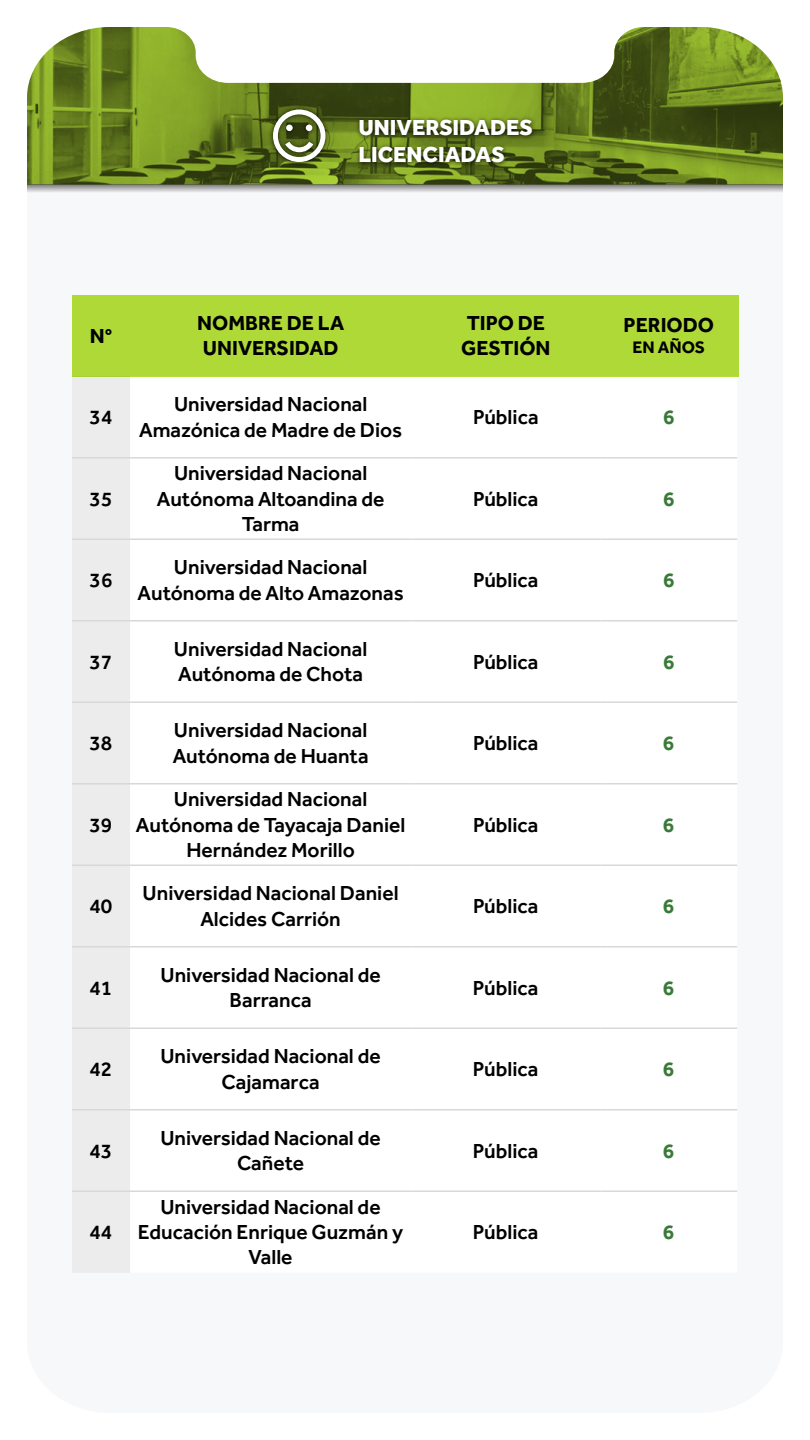
<style>
.page{position:relative;width:810px;height:1440px;background:#fff}
.page>*{position:absolute;margin:0;border:0;box-sizing:border-box;transform-origin:0 0}
.t1{font:800 22.5px/27px "Effra";color:#fff}
.t2{font:500 21px/25.2px "Effra";color:#000;text-align:center}
.t3{font:700 21px/25.2px "Effra";color:#000}
.t4{font:700 21px "Effra";color:#3a7a38}
.t5{font:700 17.25px "Effra";color:#000}
</style>
<div class="page">
<img style="left:27px;top:27px;width:756px;height:157px">
<div style="left:72px;top:377px;width:58px;height:896px;background:#ececec"></div>
<svg style="left:130px;top:621px;width:607px;height:570px"></svg>
<hr style="left:72px;top:538px;width:58px;height:2px;background:#d8d8d8">
<hr style="left:130px;top:538px;width:281px;height:2px;background:#d8d8d8">
<hr style="left:411px;top:538px;width:189px;height:2px;background:#d8d8d8">
<hr style="left:600px;top:538px;width:137px;height:2px;background:#d8d8d8">
<hr style="left:72px;top:620px;width:58px;height:1px;background:#d8d8d8">
<hr style="left:130px;top:620px;width:281px;height:1px;background:#d8d8d8">
<hr style="left:411px;top:620px;width:189px;height:1px;background:#d8d8d8">
<hr style="left:600px;top:620px;width:137px;height:1px;background:#d8d8d8">
<hr style="left:72px;top:701px;width:58px;height:2px;background:#d8d8d8">
<hr style="left:130px;top:701px;width:281px;height:2px;background:#d8d8d8">
<hr style="left:411px;top:701px;width:189px;height:2px;background:#d8d8d8">
<hr style="left:600px;top:701px;width:137px;height:2px;background:#d8d8d8">
<hr style="left:72px;top:783px;width:58px;height:1px;background:#d8d8d8">
<hr style="left:130px;top:783px;width:281px;height:1px;background:#d8d8d8">
<hr style="left:411px;top:783px;width:189px;height:1px;background:#d8d8d8">
<hr style="left:600px;top:783px;width:137px;height:1px;background:#d8d8d8">
<hr style="left:72px;top:865px;width:58px;height:1px;background:#d8d8d8">
<hr style="left:130px;top:865px;width:281px;height:1px;background:#d8d8d8">
<hr style="left:411px;top:865px;width:189px;height:1px;background:#d8d8d8">
<hr style="left:600px;top:865px;width:137px;height:1px;background:#d8d8d8">
<hr style="left:72px;top:946px;width:58px;height:1px;background:#d8d8d8">
<hr style="left:130px;top:946px;width:281px;height:1px;background:#d8d8d8">
<hr style="left:411px;top:946px;width:189px;height:1px;background:#d8d8d8">
<hr style="left:600px;top:946px;width:137px;height:1px;background:#d8d8d8">
<hr style="left:72px;top:1028px;width:58px;height:1px;background:#d8d8d8">
<hr style="left:130px;top:1028px;width:281px;height:1px;background:#d8d8d8">
<hr style="left:411px;top:1028px;width:189px;height:1px;background:#d8d8d8">
<hr style="left:600px;top:1028px;width:137px;height:1px;background:#d8d8d8">
<hr style="left:72px;top:1109px;width:58px;height:1px;background:#d8d8d8">
<hr style="left:130px;top:1109px;width:281px;height:1px;background:#d8d8d8">
<hr style="left:411px;top:1109px;width:189px;height:1px;background:#d8d8d8">
<hr style="left:600px;top:1109px;width:137px;height:1px;background:#d8d8d8">
<hr style="left:72px;top:1191px;width:58px;height:1px;background:#d8d8d8">
<hr style="left:130px;top:1191px;width:281px;height:1px;background:#d8d8d8">
<hr style="left:411px;top:1191px;width:189px;height:1px;background:#d8d8d8">
<hr style="left:600px;top:1191px;width:137px;height:1px;background:#d8d8d8">
<hr style="left:72px;top:457px;width:58px;height:2px;background:#d8d8d8">
<hr style="left:130px;top:457px;width:281px;height:2px;background:#d8d8d8">
<hr style="left:411px;top:457px;width:189px;height:2px;background:#d8d8d8">
<hr style="left:600px;top:457px;width:137px;height:2px;background:#d8d8d8">
<div style="left:268px;top:105px;width:62px;height:62px;background:#000;opacity:.75"></div>
<svg style="left:273px;top:110px;width:53px;height:52px"></svg>
<div style="left:356px;top:115px;width:181px;height:53px;background:#000;opacity:.75"></div>
<svg style="left:27px;top:184px;width:756px;height:9px;background:#b1b3b0"></svg>
<div style="left:72px;top:295px;width:667px;height:82px;background:#afd936"></div>
<p class="t1" style="left:358px;top:113px;width:176px">UNIVERSIDADES<br>LICENCIADAS</p>
<p class="t3" style="left:90px;top:322px;width:24px">N°</p>
<p class="t3" style="left:197px;top:310px;width:148px">NOMBRE DE LA<br>UNIVERSIDAD</p>
<p class="t3" style="left:461px;top:310px;width:91px">TIPO DE<br>GESTIÓN</p>
<p class="t3" style="left:624px;top:312px;width:92px">PERIODO</p>
<p class="t5" style="left:632px;top:337px;width:74px">EN AÑOS</p>
<p class="t2" style="left:90px;top:404px;width:24px">34</p>
<p class="t2" style="left:139px;top:391px;width:265px">Universidad Nacional<br>Amazónica de Madre de Dios</p>
<p class="t2" style="left:473px;top:404px;width:67px">Pública</p>
<p class="t4" style="left:663px;top:404px;width:13px">6</p>
<p class="t2" style="left:90px;top:486px;width:24px">35</p>
<p class="t2" style="left:157px;top:460px;width:229px">Universidad Nacional<br>Autónoma Altoandina de<br>Tarma</p>
<p class="t2" style="left:473px;top:486px;width:67px">Pública</p>
<p class="t4" style="left:663px;top:486px;width:13px">6</p>
<p class="t2" style="left:90px;top:567px;width:24px">36</p>
<p class="t2" style="left:138px;top:554px;width:268px">Universidad Nacional<br>Autónoma de Alto Amazonas</p>
<p class="t2" style="left:473px;top:567px;width:67px">Pública</p>
<p class="t4" style="left:663px;top:567px;width:13px">6</p>
<p class="t2" style="left:90px;top:649px;width:24px">37</p>
<p class="t2" style="left:174px;top:636px;width:195px;text-align:left">Universidad Nacional<br>Autónoma de Chota</p>
<p class="t2" style="left:473px;top:649px;width:67px">Pública</p>
<p class="t4" style="left:663px;top:649px;width:13px">6</p>
<p class="t2" style="left:90px;top:730px;width:24px">38</p>
<p class="t2" style="left:173px;top:717px;width:197px;text-align:left">Universidad Nacional<br>Autónoma de Huanta</p>
<p class="t2" style="left:473px;top:730px;width:67px">Pública</p>
<p class="t4" style="left:663px;top:730px;width:13px">6</p>
<p class="t2" style="left:90px;top:812px;width:24px">39</p>
<p class="t2" style="left:136px;top:786px;width:271px">Universidad Nacional<br>Autónoma de Tayacaja Daniel<br>Hernández Morillo</p>
<p class="t2" style="left:473px;top:812px;width:67px">Pública</p>
<p class="t4" style="left:663px;top:812px;width:13px">6</p>
<p class="t2" style="left:90px;top:893px;width:24px">40</p>
<p class="t2" style="left:143px;top:880px;width:257px">Universidad Nacional Daniel<br>Alcides Carrión</p>
<p class="t2" style="left:473px;top:893px;width:67px">Pública</p>
<p class="t4" style="left:663px;top:893px;width:13px">6</p>
<p class="t2" style="left:89px;top:975px;width:24px">41</p>
<p class="t2" style="left:161px;top:962px;width:222px">Universidad Nacional de<br>Barranca</p>
<p class="t2" style="left:473px;top:975px;width:67px">Pública</p>
<p class="t4" style="left:663px;top:975px;width:13px">6</p>
<p class="t2" style="left:89px;top:1056px;width:24px">42</p>
<p class="t2" style="left:160px;top:1043px;width:222px">Universidad Nacional de<br>Cajamarca</p>
<p class="t2" style="left:473px;top:1056px;width:67px">Pública</p>
<p class="t4" style="left:663px;top:1056px;width:13px">6</p>
<p class="t2" style="left:89px;top:1138px;width:24px">43</p>
<p class="t2" style="left:160px;top:1125px;width:222px">Universidad Nacional de<br>Cañete</p>
<p class="t2" style="left:473px;top:1138px;width:67px">Pública</p>
<p class="t4" style="left:663px;top:1138px;width:13px">6</p>
<p class="t2" style="left:89px;top:1219px;width:24px">44</p>
<p class="t2" style="left:138px;top:1194px;width:267px">Universidad Nacional de<br>Educación Enrique Guzmán y<br>Valle</p>
<p class="t2" style="left:473px;top:1219px;width:67px">Pública</p>
<p class="t4" style="left:663px;top:1219px;width:13px">6</p>
</div>
